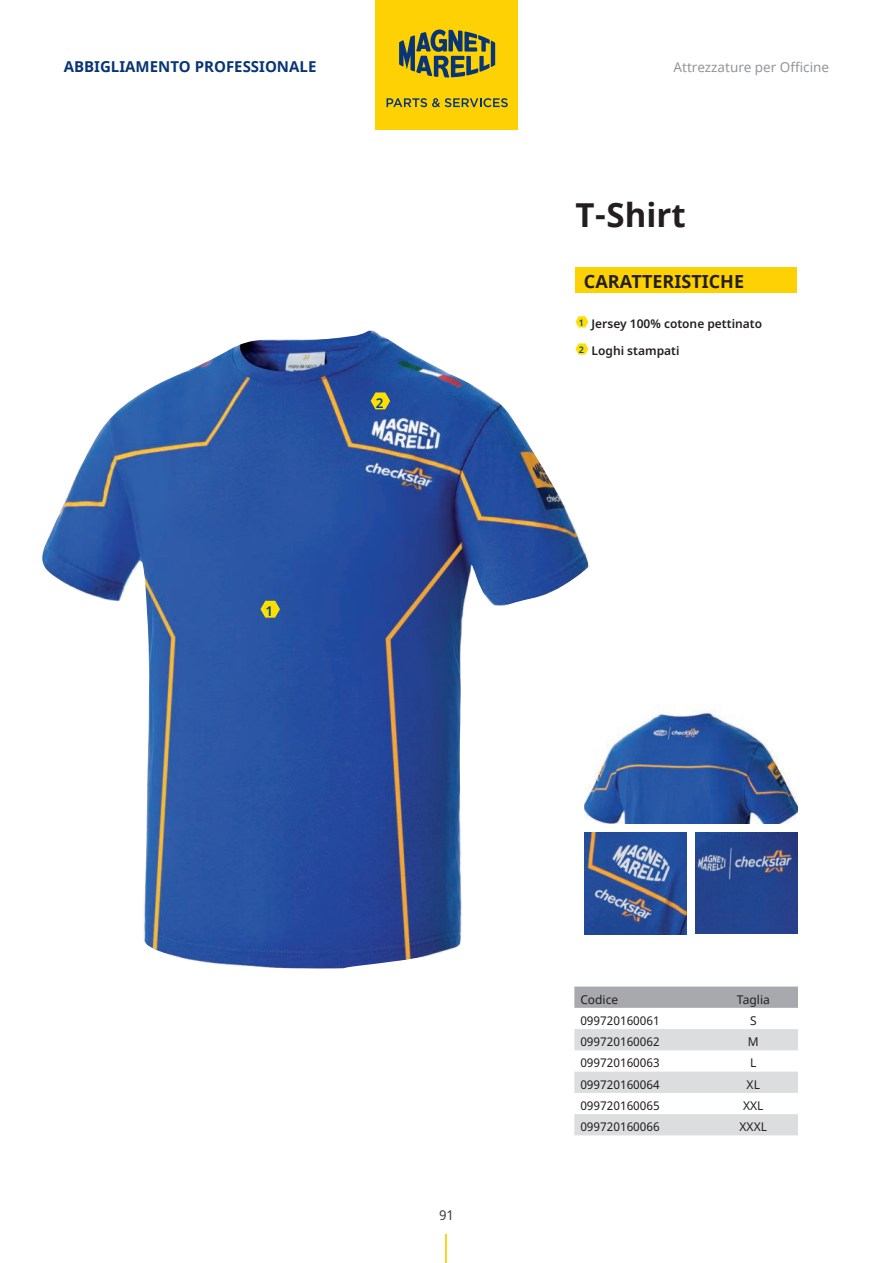
<style>
.page{position:relative;width:893px;height:1263px;background:#fff}
.page>*{position:absolute;margin:0;border:0;box-sizing:border-box;transform-origin:0 0}
.t1{font:700 33px "Noto Sans";color:#231f20}
.t2{font:700 18px "Noto Sans";color:#231f20}
.t3{font:700 15px "Noto Sans";color:#083575}
.t4{font:13.5px "Noto Sans";color:#939598}
.t5{font:13.5px "Noto Sans";color:#3e3e3f}
.t6{font:600 13.5px "Noto Sans";color:#004684}
.t7{font:12px "Noto Sans";color:#231f20}
.t8{font:600 12px "Noto Sans";color:#231f20}
.s1{font-size:9px;color:#004684}
</style>
<div class="page">
<div style="left:375px;top:0;width:143px;height:15px;background:#fed105"></div>
<div style="left:375px;top:6px;width:143px;height:124px;background:#fed105"></div>
<svg style="left:399px;top:29px;width:96px;height:48px"></svg>
<svg style="left:387px;top:98px;width:121px;height:9px"></svg>
<svg style="left:446px;top:1234px;width:1px;height:29px"></svg>
<img style="left:42px;top:331px;width:547px;height:637px">
<img style="left:696px;top:833px;width:101px;height:100px">
<img style="left:585px;top:833px;width:101px;height:102px">
<img style="left:585px;top:683px;width:212px;height:141px">
<svg style="left:260px;top:601px;width:20px;height:17px"></svg>
<svg style="left:371px;top:392px;width:19px;height:17px"></svg>
<svg style="left:574px;top:986px;width:224px;height:22px;background:#aaabaf"></svg>
<svg style="left:574px;top:1029px;width:224px;height:106px"></svg>
<div style="left:575px;top:268px;width:222px;height:25px;background:#fed105"></div>
<svg style="left:575px;top:316px;width:13px;height:11px"></svg>
<svg style="left:575px;top:343px;width:13px;height:12px"></svg>
<p class="t3" style="left:64px;top:56px;width:254px">ABBIGLIAMENTO PROFESSIONALE</p>
<p class="t4" style="left:673px;top:58px;width:157px">Attrezzature per Officine</p>
<h1 class="t1" style="left:575px;top:191px;width:112px">T-Shirt</h1>
<h2 class="t2" style="left:584px;top:269px;width:162px">CARATTERISTICHE</h2>
<p class="t6" style="left:266px;top:602px;width:9px">1</p>
<p class="t6" style="left:376px;top:394px;width:9px">2</p>
<p class="t8" style="left:579px;top:315px;width:185px"><span class="s1">1</span> Jersey 100% cotone pettinato</p>
<p class="t8" style="left:579px;top:342px;width:102px"><span class="s1">2</span> Loghi stampati</p>
<p class="t5" style="left:439px;top:1205px;width:16px">91</p>
<p class="t7" style="left:580px;top:991px;width:39px">Codice</p>
<p class="t7" style="left:737px;top:991px;width:35px">Taglia</p>
<p class="t7" style="left:580px;top:1012px;width:81px">099720160061</p>
<p class="t7" style="left:750px;top:1012px;width:8px">S</p>
<p class="t7" style="left:580px;top:1033px;width:81px">099720160062</p>
<p class="t7" style="left:748px;top:1033px;width:12px">M</p>
<p class="t7" style="left:580px;top:1055px;width:81px">099720160063</p>
<p class="t7" style="left:750px;top:1055px;width:8px">L</p>
<p class="t7" style="left:580px;top:1076px;width:81px">099720160064</p>
<p class="t7" style="left:747px;top:1076px;width:15px">XL</p>
<p class="t7" style="left:580px;top:1097px;width:81px">099720160065</p>
<p class="t7" style="left:743px;top:1097px;width:22px">XXL</p>
<p class="t7" style="left:580px;top:1119px;width:81px">099720160066</p>
<p class="t7" style="left:740px;top:1119px;width:29px">XXXL</p>
</div>
